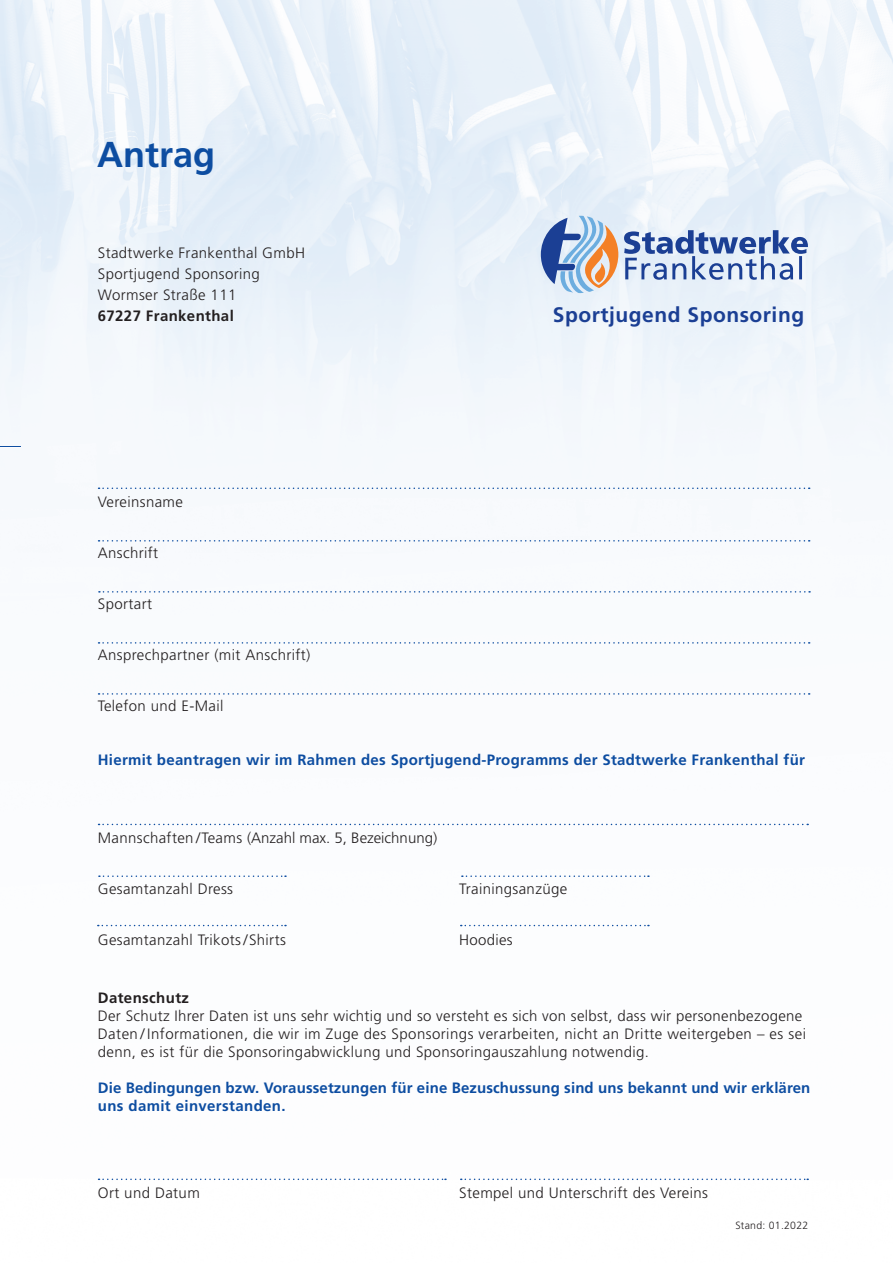
<style>
.page{position:relative;width:893px;height:1263px;background:#fff}
.page>*{position:absolute;margin:0;border:0;box-sizing:border-box;transform-origin:0 0}
.t1{font:700 36px "Frutiger LT Std";color:#0d4da1}
.t2{font:700 21px "Frutiger LT Std";letter-spacing:.025em;color:#1b3f94}
.t3{font:300 15px/21px "Frutiger LT Std";letter-spacing:.025em;color:#231f20}
.t4{font:700 15px/18px "Frutiger LT Std";letter-spacing:.02em;color:#0d4da1}
.t5{font:300 15px "Frutiger LT Std";color:#231f20}
.t6{font:700 15px "Frutiger LT Std";letter-spacing:.025em;color:#231f20}
.t7{font:300 10.5px "Frutiger LT Std";letter-spacing:.025em;color:#231f20}
</style>
<div class="page">
<img style="left:0;top:0;width:893px;height:1181px">
<hr style="left:0;top:446px;width:21px;height:2px;background:#fff">
<svg style="left:99px;top:487px;width:711px;height:2px"></svg>
<svg style="left:99px;top:540px;width:711px;height:2px"></svg>
<svg style="left:99px;top:591px;width:711px;height:2px"></svg>
<svg style="left:99px;top:824px;width:709px;height:1px"></svg>
<svg style="left:99px;top:1178px;width:347px;height:2px"></svg>
<svg style="left:461px;top:1178px;width:347px;height:2px"></svg>
<svg style="left:99px;top:642px;width:711px;height:2px"></svg>
<svg style="left:99px;top:693px;width:711px;height:2px"></svg>
<svg style="left:0;top:446px;width:21px;height:1px"></svg>
<svg style="left:541px;top:216px;width:77px;height:77px"></svg>
<svg style="left:624px;top:230px;width:184px;height:50px"></svg>
<svg style="left:99px;top:875px;width:187px;height:2px"></svg>
<svg style="left:98px;top:925px;width:188px;height:1px"></svg>
<svg style="left:462px;top:875px;width:187px;height:2px"></svg>
<svg style="left:461px;top:925px;width:188px;height:1px"></svg>
<h1 class="t1" style="left:97px;top:134px;width:120px">Antrag</h1>
<p class="t3" style="left:98px;top:243px;width:209px">Stadtwerke Frankenthal GmbH<br>Sportjugend Sponsoring<br>Wormser Straße 111</p>
<p class="t6" style="left:98px;top:307px;width:138px">67227 Frankenthal</p>
<p class="t3" style="left:98px;top:491px;width:87px">Vereinsname</p>
<p class="t3" style="left:98px;top:542px;width:62px">Anschrift</p>
<p class="t3" style="left:98px;top:593px;width:56px">Sportart</p>
<p class="t3" style="left:98px;top:644px;width:214px">Ansprechpartner (mit Anschrift)</p>
<p class="t3" style="left:98px;top:695px;width:127px">Telefon und E-Mail</p>
<h2 class="t2" style="left:553px;top:302px;width:253px">Sportjugend Sponsoring</h2>
<p class="t4" style="left:98px;top:750px;width:709px">Hiermit beantragen wir im Rahmen des Sportjugend-Programms der Stadtwerke Frankenthal für</p>
<p class="t5" style="left:98px;top:829px;width:341px">Mannschaften /Teams (Anzahl max. 5, Bezeichnung)</p>
<p class="t3" style="left:98px;top:878px;width:137px">Gesamtanzahl Dress</p>
<p class="t3" style="left:459px;top:878px;width:110px">Trainingsanzüge</p>
<p class="t3" style="left:98px;top:929px;width:190px">Gesamtanzahl Trikots /Shirts</p>
<p class="t3" style="left:459px;top:929px;width:55px">Hoodies</p>
<p class="t6" style="left:98px;top:989px;width:93px">Datenschutz</p>
<p class="t3" style="left:98px;top:1007px;width:710px;line-height:18px">Der Schutz Ihrer Daten ist uns sehr wichtig und so versteht es sich von selbst, dass wir personenbezogene<br>Daten / Informationen, die wir im Zuge des Sponsorings verarbeiten, nicht an Dritte weitergeben – es sei denn, es ist für die Sponsoringabwicklung und Sponsoringauszahlung notwendig.</p>
<p class="t4" style="left:98px;top:1079px;width:714px">Die Bedingungen bzw. Voraussetzungen für eine Bezuschussung sind uns bekannt und wir erklären uns damit einverstanden.</p>
<p class="t3" style="left:98px;top:1183px;width:104px">Ort und Datum</p>
<p class="t3" style="left:459px;top:1183px;width:250px">Stempel und Unterschrift des Vereins</p>
<p class="t7" style="left:735px;top:1219px;width:74px">Stand: 01.2022</p>
</div>
